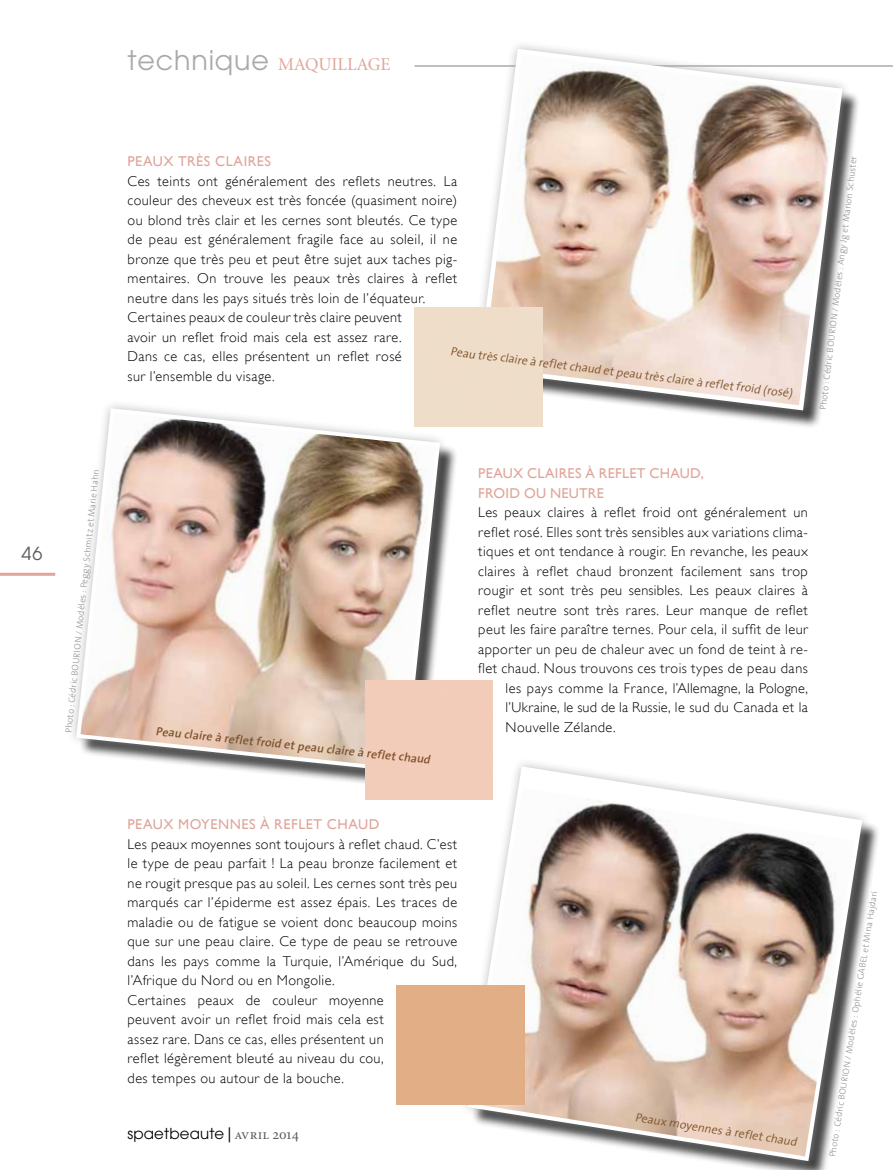
<style>
.page{position:relative;width:893px;height:1170px;background:#fff}
.page>*{position:absolute;margin:0;border:0;box-sizing:border-box;transform-origin:0 0}
.t1{font:18px "Minion";color:#e0a599}
.t2{font:18px "Avant Garde";color:#58595b}
.t3{font:15px "Avant Garde";letter-spacing:.01em;color:#000}
.t4{font:300 14.25px/19.5px "Gill Sans";letter-spacing:.035em;color:#000}
.t5{font:14.25px "Gill Sans";letter-spacing:.03em;color:#e0a599}
.t6{font:300 12px "The Sans";color:#80532b}
.t7{font:600 12px "The Sans";color:#80532b}
.t8{font:200 9px "The Sans";color:#808285}
.s1{font-family:"Avant Garde";font-size:27px;color:#a7a9ac}
.s2{font-style:inherit}
.s3{font-family:"Minion Regular SC";color:#58595b}
</style>
<div class="page">
<hr style="left:0;top:572px;width:55px;height:3px;background:#e0a599">
<hr style="left:414px;top:66px;width:479px;height:1px;background:#808285">
<div style="left:481px;top:52px;width:380px;height:376px;background:#000;opacity:.75"></div>
<svg style="left:467px;top:45px;width:386px;height:376px"></svg>
<svg style="left:476px;top:46px;width:369px;height:367px"></svg>
<svg style="left:72px;top:404px;width:379px;height:378px"></svg>
<svg style="left:74px;top:406px;width:368px;height:368px"></svg>
<svg style="left:456px;top:762px;width:418px;height:407px"></svg>
<svg style="left:465px;top:764px;width:400px;height:399px"></svg>
<div style="left:414px;top:307px;width:128px;height:119px;background:#eeddc9"></div>
<div style="left:365px;top:680px;width:128px;height:119px;background:#f3cbb9"></div>
<div style="left:397px;top:985px;width:127px;height:119px;background:#e2ae85"></div>
<p class="t1" style="left:128px;top:55px;width:264px"><span class="s1">technique</span> MAQUILLAGE</p>
<p class="t2" style="left:21px;top:542px;width:23px">46</p>
<p class="t8" style="left:61px;top:732px;width:266px;rotate:-84deg">Photo : Cédric BOURION / Modèles : Peggy Schmitz et Marie Hahn</p>
<p class="t5" style="left:128px;top:153px;width:97px">PEAUX TRÈS CLAIRES</p>
<p class="t4" style="left:128px;top:171px;width:331px">Ces teints ont généralement des reflets neutres. La couleur des cheveux est très foncée (quasiment noire) ou blond très clair et les cernes sont bleutés. Ce type de peau est généralement fragile face au soleil, il ne bronze que très peu et peut être sujet aux taches pig&shy;mentaires. On trouve les peaux très claires à reflet neutre dans les pays situés très loin de l’équateur.<br>Certaines peaux de couleur très claire peuvent<br>avoir un reflet froid mais cela est assez rare.<br>Dans ce cas, elles présentent un reflet rosé<br>sur l’ensemble du visage.</p>
<p class="t6" style="left:452px;top:341px;width:346px;rotate:7deg">Peau très claire à reflet chaud et peau très claire à reflet froid (rosé)</p>
<p class="t8" style="left:815px;top:408px;width:257px;rotate:-83deg">Photo : Cédric BOURION / Modèles : Angy Jg et Marion Schuster</p>
<p class="t7" style="left:157px;top:720px;width:278px;rotate:6deg">Peau claire à reflet froid et peau claire à reflet chaud</p>
<p class="t5" style="left:478px;top:465px;width:58px">PEAUX CLAIRES</p>
<p class="t5" style="left:585px;top:465px;width:46px">À REFLET</p>
<p class="t5" style="left:649px;top:465px;width:11px">CHA</p>
<p class="t5" style="left:680px;top:465px;width:26px">UD,</p>
<p class="t5" style="left:478px;top:484px;width:17px">FROID</p>
<p class="t5" style="left:524px;top:484px;width:65px">OU NEUTRE</p>
<p class="t4" style="left:478px;top:502px;width:331px">Les peaux claires à reflet froid ont généralement un</p>
<p class="t4" style="left:478px;top:522px;width:331px">reflet rosé. Elles sont très sensibles aux variations clima-</p>
<p class="t4" style="left:478px;top:541px;width:331px">tiques et ont tendance à rougir. En revanche, les peaux</p>
<p class="t4" style="left:478px;top:561px;width:331px">claires à reflet chaud bronzent facilement sans trop</p>
<p class="t4" style="left:478px;top:580px;width:331px">rougir et sont très peu sensibles. Les peaux claires à</p>
<p class="t4" style="left:478px;top:600px;width:331px">reflet neutre sont très rares. Leur manque de reflet</p>
<p class="t4" style="left:478px;top:619px;width:331px">peut les faire paraître ternes. Pour cela, il suffit de leur</p>
<p class="t4" style="left:478px;top:639px;width:331px">apporter un peu de chaleur avec un fond de teint à re-</p>
<p class="t4" style="left:478px;top:658px;width:331px">flet chaud. Nous trouvons ces trois types de peau dans</p>
<p class="t4" style="left:505px;top:678px;width:304px">les pays comme la France, l’Allemagne, la Pologne,</p>
<p class="t4" style="left:505px;top:697px;width:304px">l’Ukraine, le sud de la Russie, le sud du Canada et la</p>
<p class="t4" style="left:505px;top:717px;width:112px">Nouvelle Zélande.</p>
<p class="t5" style="left:128px;top:816px;width:93px">PEAUX MOYENNES</p>
<p class="t5" style="left:260px;top:816px;width:47px">À REFLET</p>
<p class="t5" style="left:327px;top:816px;width:12px">CHA</p>
<p class="t5" style="left:358px;top:816px;width:20px">UD</p>
<p class="t4" style="left:128px;top:834px;width:331px">Les peaux moyennes sont toujours à reflet chaud. C’est le type de peau parfait ! La peau bronze facilement et ne rougit presque pas au soleil. Les cernes sont très peu marqués car l’épiderme est assez épais. Les traces de maladie ou de fatigue se voient donc beaucoup moins que sur une peau claire. Ce type de peau se retrouve dans les pays comme la Turquie, l’Amérique du Sud, l’Afrique du Nord ou en Mongolie.<br>Certaines peaux de couleur moyenne<br>peuvent avoir un reflet froid mais cela est<br>assez rare. Dans ce cas, elles présentent un<br>reflet légèrement bleuté au niveau du cou,<br>des tempes ou autour de la bouche.</p>
<p class="t3" style="left:128px;top:1124px;width:173px">spaetbeaute<span class="s2">|</span><span class="s3">avril 2014</span></p>
<p class="t6" style="left:637px;top:1106px;width:165px;rotate:9deg">Peaux moyennes à reflet chaud</p>
<p class="t8" style="left:825px;top:1155px;width:271px;rotate:-81deg">Photo : Cédric BOURION / Modèles : Ophélie GABEL et Mina Hajdari</p>
</div>
